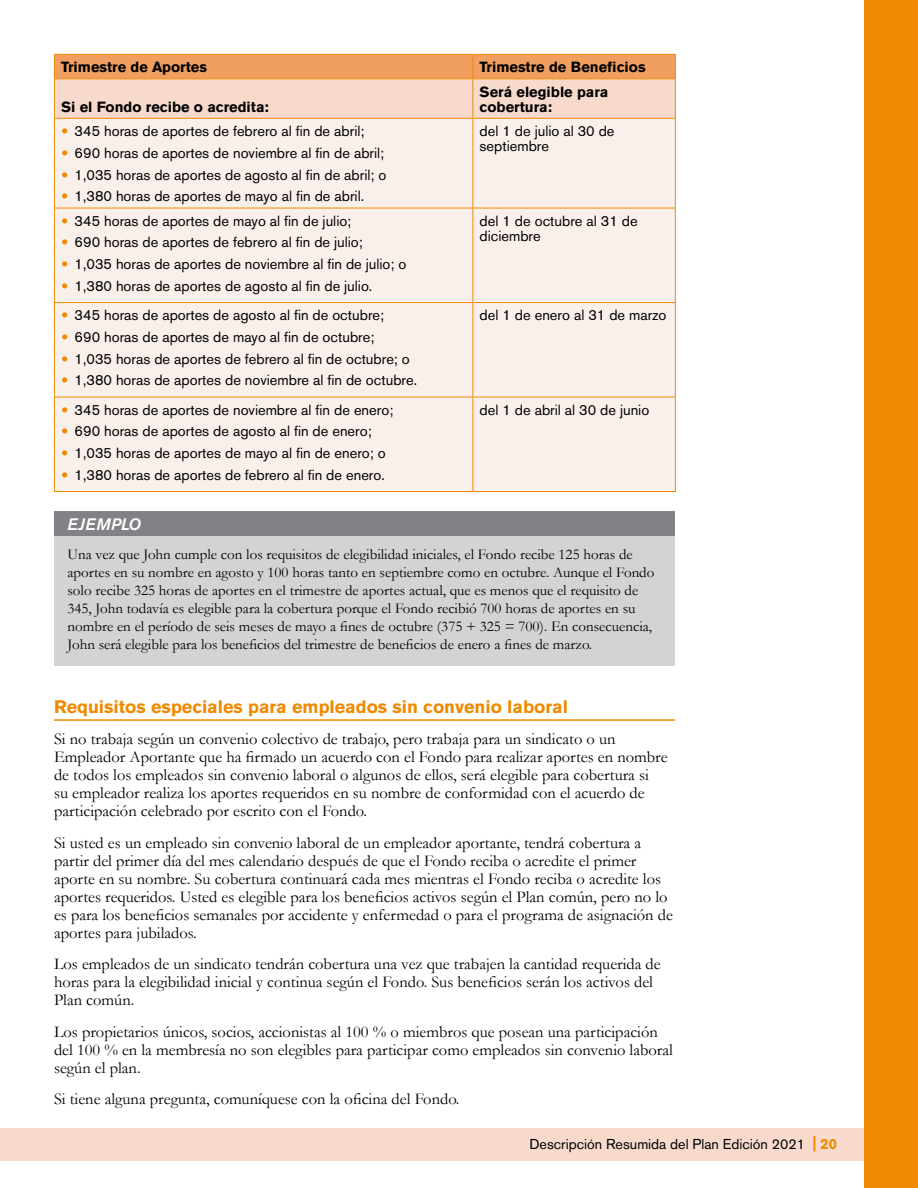
<style>
.page{position:relative;width:918px;height:1188px;background:#fff}
.page>*{position:absolute;margin:0;border:0;box-sizing:border-box;transform-origin:0 0}
.t1{font:700 18px "Akzidenz Grotesk BE";color:#ef8a00}
.t2{font:16.5px/18px "Garamond";color:#000}
.t3{font:italic 500 16.5px "Akzidenz Grotesk BE";letter-spacing:.03em;color:#fff}
.t4{font:15px/18px "Garamond";color:#000}
.t5{font:14.7px/15px "Akzidenz Grotesk BE";color:#000}
.t6{font:700 14.7px/15px "Akzidenz Grotesk BE";color:#000}
.t7{font:14.25px "Akzidenz Grotesk BE";color:#000}
.s1{font-family:"Sabon LT Std";color:#ef8a00}
.s2{font-weight:700;font-size:16.95px;color:#ef8a00}
.s3{font-weight:700;font-size:14.7px;color:#ef8a00}
</style>
<div class="page">
<div style="left:0;top:1129px;width:864px;height:32px;background:#f7dacc"></div>
<div style="left:864px;top:0;width:54px;height:1188px;background:#ef8a00"></div>
<hr style="left:54px;top:719px;width:621px;height:2px;background:#ef8a00">
<div style="left:55px;top:119px;width:620px;height:372px;background:#faf0eb"></div>
<hr style="left:54px;top:118px;width:419px;height:1px;background:#ef8a00">
<hr style="left:54px;top:119px;width:1px;height:89px;background:#ef8a00">
<hr style="left:473px;top:118px;width:203px;height:1px;background:#ef8a00">
<hr style="left:472px;top:119px;width:1px;height:89px;background:#ef8a00">
<hr style="left:675px;top:119px;width:1px;height:89px;background:#ef8a00">
<hr style="left:54px;top:208px;width:419px;height:1px;background:#ef8a00">
<hr style="left:54px;top:208px;width:1px;height:94px;background:#ef8a00">
<hr style="left:473px;top:208px;width:203px;height:1px;background:#ef8a00">
<hr style="left:472px;top:208px;width:1px;height:94px;background:#ef8a00">
<hr style="left:675px;top:208px;width:1px;height:94px;background:#ef8a00">
<hr style="left:54px;top:302px;width:419px;height:1px;background:#ef8a00">
<hr style="left:54px;top:303px;width:1px;height:94px;background:#ef8a00">
<hr style="left:473px;top:302px;width:203px;height:1px;background:#ef8a00">
<hr style="left:472px;top:303px;width:1px;height:94px;background:#ef8a00">
<hr style="left:675px;top:303px;width:1px;height:94px;background:#ef8a00">
<hr style="left:54px;top:397px;width:419px;height:1px;background:#ef8a00">
<hr style="left:54px;top:397px;width:1px;height:94px;background:#ef8a00">
<hr style="left:473px;top:397px;width:203px;height:1px;background:#ef8a00">
<hr style="left:472px;top:397px;width:1px;height:94px;background:#ef8a00">
<hr style="left:675px;top:397px;width:1px;height:94px;background:#ef8a00">
<hr style="left:54px;top:491px;width:419px;height:1px;background:#ef8a00">
<hr style="left:473px;top:491px;width:203px;height:1px;background:#ef8a00">
<svg style="left:54px;top:54px;width:622px;height:64px;background:#f4c29f"></svg>
<hr style="left:54px;top:78px;width:419px;height:1px;background:#ef8a00">
<hr style="left:473px;top:78px;width:203px;height:1px;background:#ef8a00">
<div style="left:54px;top:511px;width:621px;height:25px;background:#808285"></div>
<div style="left:54px;top:536px;width:621px;height:129px;background:#d1d3d4"></div>
<p class="t6" style="left:61px;top:59px;width:147px">Trimestre de Aportes</p>
<p class="t6" style="left:480px;top:59px;width:168px">Trimestre de Beneficios</p>
<p class="t6" style="left:61px;top:99px;width:209px">Si el Fondo recibe o acredita:</p>
<p class="t6" style="left:480px;top:84px;width:130px">Será elegible para cobertura:</p>
<p class="t5" style="left:61px;top:123px;width:305px"><span class="s1">•</span> 345 horas de aportes de febrero al fin de abril;</p>
<p class="t5" style="left:61px;top:145px;width:325px"><span class="s1">•</span> 690 horas de aportes de noviembre al fin de abril;</p>
<p class="t5" style="left:61px;top:167px;width:327px"><span class="s1">•</span> 1,035 horas de aportes de agosto al fin de abril; o</p>
<p class="t5" style="left:61px;top:189px;width:304px"><span class="s1">•</span> 1,380 horas de aportes de mayo al fin de abril.</p>
<p class="t5" style="left:61px;top:213px;width:292px"><span class="s1">•</span> 345 horas de aportes de mayo al fin de julio;</p>
<p class="t5" style="left:61px;top:235px;width:303px"><span class="s1">•</span> 690 horas de aportes de febrero al fin de julio;</p>
<p class="t5" style="left:61px;top:257px;width:347px"><span class="s1">•</span> 1,035 horas de aportes de noviembre al fin de julio; o</p>
<p class="t5" style="left:61px;top:278px;width:313px"><span class="s1">•</span> 1,380 horas de aportes de agosto al fin de julio.</p>
<p class="t5" style="left:61px;top:308px;width:325px"><span class="s1">•</span> 345 horas de aportes de agosto al fin de octubre;</p>
<p class="t5" style="left:61px;top:329px;width:315px"><span class="s1">•</span> 690 horas de aportes de mayo al fin de octubre;</p>
<p class="t5" style="left:61px;top:351px;width:350px"><span class="s1">•</span> 1,035 horas de aportes de febrero al fin de octubre; o</p>
<p class="t5" style="left:61px;top:373px;width:357px"><span class="s1">•</span> 1,380 horas de aportes de noviembre al fin de octubre.</p>
<p class="t5" style="left:61px;top:402px;width:334px"><span class="s1">•</span> 345 horas de aportes de noviembre al fin de enero;</p>
<p class="t5" style="left:61px;top:424px;width:312px"><span class="s1">•</span> 690 horas de aportes de agosto al fin de enero;</p>
<p class="t5" style="left:61px;top:446px;width:326px"><span class="s1">•</span> 1,035 horas de aportes de mayo al fin de enero; o</p>
<p class="t5" style="left:61px;top:467px;width:325px"><span class="s1">•</span> 1,380 horas de aportes de febrero al fin de enero.</p>
<p class="t5" style="left:480px;top:123px;width:136px">del 1 de julio al 30 de septiembre</p>
<p class="t5" style="left:480px;top:213px;width:160px">del 1 de octubre al 31 de diciembre</p>
<p class="t5" style="left:480px;top:308px;width:188px">del 1 de enero al 31 de marzo</p>
<p class="t5" style="left:480px;top:402px;width:171px">del 1 de abril al 30 de junio</p>
<p class="t3" style="left:68px;top:515px;width:75px">EJEMPLO</p>
<p class="t4" style="left:68px;top:545px;width:588px">Una vez que John cumple con los requisitos de elegibilidad iniciales, el Fondo recibe 125 horas de aportes en su nombre en agosto y 100 horas tanto en septiembre como en octubre. Aunque el Fondo solo recibe 325 horas de aportes en el trimestre de aportes actual, que es menos que el requisito de 345, John todavía es elegible para la cobertura porque el Fondo recibió 700 horas de aportes en su nombre en el período de seis meses de mayo a fines de octubre (375 + 325 = 700). En consecuencia, John será elegible para los beneficios del trimestre de beneficios de enero a fines de marzo.</p>
<p class="t1" style="left:54px;top:696px;width:516px">Requisitos especiales para empleados sin convenio laboral</p>
<p class="t2" style="left:54px;top:729px;width:615px">Si no trabaja según un convenio colectivo de trabajo, pero trabaja para un sindicato o un Empleador Aportante que ha firmado un acuerdo con el Fondo para realizar aportes en nombre de todos los empleados sin convenio laboral o algunos de ellos, será elegible para cobertura si<br>su empleador realiza los aportes requeridos en su nombre de conformidad con el acuerdo de participación celebrado por escrito con el Fondo.</p>
<p class="t2" style="left:54px;top:833px;width:620px">Si usted es un empleado sin convenio laboral de un empleador aportante, tendrá cobertura a partir del primer día del mes calendario después de que el Fondo reciba o acredite el primer aporte en su nombre. Su cobertura continuará cada mes mientras el Fondo reciba o acredite los aportes requeridos. Usted es elegible para los beneficios activos según el Plan común, pero no lo es para los beneficios semanales por accidente y enfermedad o para el programa de asignación de aportes para jubilados.</p>
<p class="t2" style="left:54px;top:954px;width:608px">Los empleados de un sindicato tendrán cobertura una vez que trabajen la cantidad requerida de horas para la elegibilidad inicial y continua según el Fondo. Sus beneficios serán los activos del<br>Plan común.</p>
<p class="t2" style="left:54px;top:1022px;width:620px">Los propietarios únicos, socios, accionistas al 100 % o miembros que posean una participación del 100 % en la membresía no son elegibles para participar como empleados sin convenio laboral según el plan.</p>
<p class="t2" style="left:54px;top:1089px;width:407px">Si tiene alguna pregunta, comuníquese con la oficina del Fondo.</p>
<p class="t7" style="left:530px;top:1135px;width:309px">Descripción Resumida del Plan Edición 2021 <span class="s2">|</span> <span class="s3">20</span></p>
</div>
